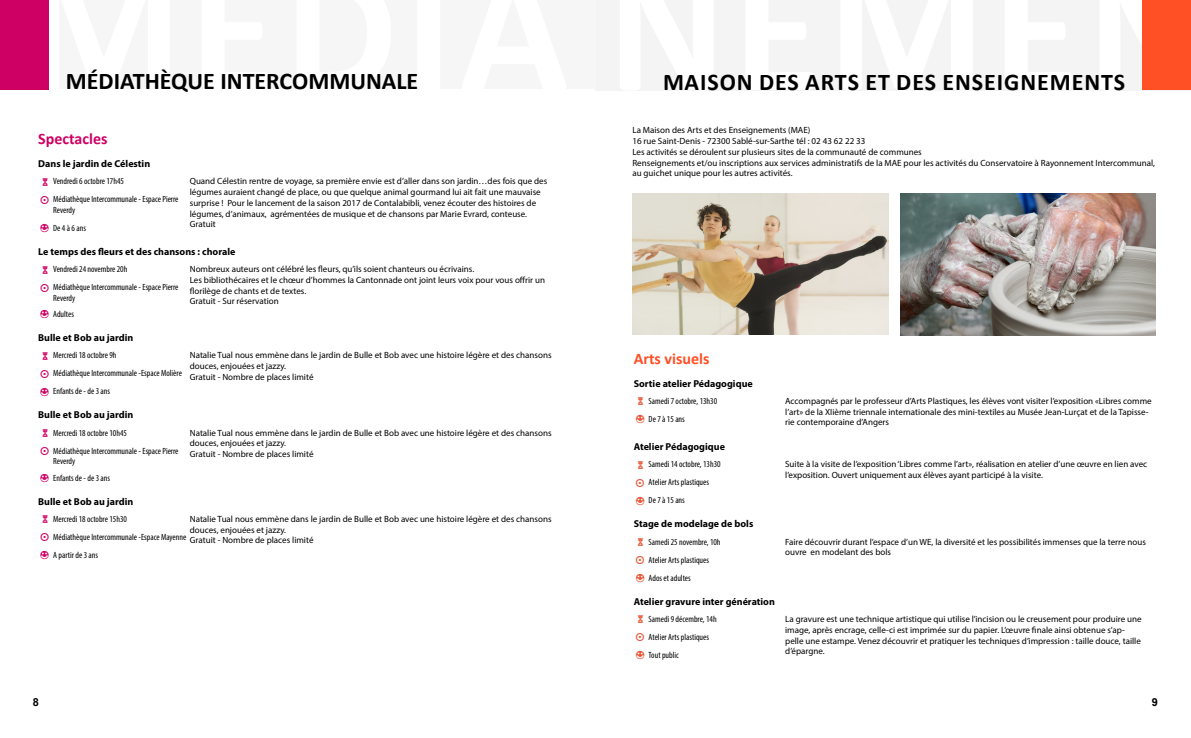
<style>
.page{position:relative;width:1191px;height:738px;background:#fff}
.page>*{position:absolute;margin:0;border:0;box-sizing:border-box;transform-origin:0 0}
.t1{font:700 24px "Calibri";letter-spacing:.025em;color:#000}
.t2{font:700 24px "Calibri";color:#000}
.t3{font:700 16px "Calibri";color:#ff4f25}
.t4{font:700 16px "Calibri";color:#cf0064}
.t5{font:11px "Distro II Bats";color:#cf0064}
.t6{font:700 11px "Arial";color:#000}
.t7{font:11px "Distro II Bats";color:#ea5130}
.t8{font:700 10px "Myriad Pro";color:#000}
.t9{font:9px/10.8px "Myriad Pro";color:#000}
.t10{font:condensed 9px/18px "Myriad Pro";color:#000}
.s1{font-family:"Guifxv 2 Transports";font-stretch:normal;font-size:11px;color:#cf0064}
.s2{font-family:"Distro II Bats";font-stretch:normal;font-size:11px;color:#cf0064}
.s3{font-family:"Guifxv 2 Transports";font-stretch:normal;font-size:11px;color:#ea5130}
.s4{font-family:"Distro II Bats";font-stretch:normal;font-size:11px;color:#ea5130}
</style>
<div class="page">
<div style="left:595px;top:0;width:596px;height:90px;background:#f4f4f4"></div>
<svg style="left:620px;top:0;width:522px;height:90px"></svg>
<div style="left:1142px;top:0;width:49px;height:90px;background:#ff4f25"></div>
<div style="left:18px;top:0;width:577px;height:89px;background:#f6f6f6"></div>
<div style="left:0;top:0;width:49px;height:89px;background:#cf0064"></div>
<img style="left:632px;top:193px;width:256px;height:141px">
<img style="left:900px;top:193px;width:255px;height:142px">
<h1 class="t2" style="left:66px;top:64px;width:354px">MÉDIATHÈQUE INTERCOMMUNALE</h1>
<h1 class="t1" style="left:663px;top:65px;width:463px">MAISON DES ARTS ET DES ENSEIGNEMENTS</h1>
<p class="t9" style="left:632px;top:124px;width:524px">La Maison des Arts et des Enseignements (MAE)<br>16 rue Saint-Denis - 72300 Sablé-sur-Sarthe tél : 02 43 62 22 33<br>Les activités se déroulent sur plusieurs sites de la communauté de communes<br>Renseignements et/ou inscriptions aux services administratifs de la MAE pour les activités du Conservatoire à Rayonnement Intercommunal, au guichet unique pour les autres activités.</p>
<h2 class="t4" style="left:38px;top:128px;width:71px">Spectacles</h2>
<p class="t8" style="left:38px;top:157px;width:113px">Dans le jardin de Célestin</p>
<p class="t10" style="left:42px;top:172px;width:83px"><span class="s1">C</span> Vendredi 6 octobre 17h45</p>
<p class="t9" style="left:190px;top:175px;width:359px">Quand Célestin rentre de voyage, sa première envie est d’aller dans son jardin…des fois que des légumes auraient changé de place, ou que quelque animal gourmand lui ait fait une mauvaise surprise ! Pour le lancement de la saison 2017 de Contalabibli, venez écouter des histoires de légumes, d’animaux, agrémentées de musique et de chansons par Marie Evrard, conteuse.<br>Gratuit</p>
<p class="t10" style="left:53px;top:193px;width:127px;line-height:10.8px;text-indent:-13px"><span class="s2">(</span> Médiathèque Intercommunale - Espace Pierre<br>Reverdy</p>
<p class="t10" style="left:40px;top:218px;width:47px"><span class="s2">A</span> De 4 à 6 ans</p>
<p class="t8" style="left:38px;top:245px;width:199px">Le temps des fleurs et des chansons : chorale</p>
<p class="t10" style="left:42px;top:260px;width:87px"><span class="s1">C</span> Vendredi 24 novembre 20h</p>
<p class="t9" style="left:190px;top:263px;width:357px">Nombreux auteurs ont célébré les fleurs, qu’ils soient chanteurs ou écrivains.<br>Les bibliothécaires et le chœur d’hommes la Cantonnade ont joint leurs voix pour vous offrir un florilège de chants et de textes.<br>Gratuit - Sur réservation</p>
<p class="t10" style="left:53px;top:281px;width:127px;line-height:10.8px;text-indent:-13px"><span class="s2">(</span> Médiathèque Intercommunale - Espace Pierre<br>Reverdy</p>
<p class="t10" style="left:40px;top:304px;width:36px"><span class="s2">A</span> Adultes</p>
<p class="t8" style="left:38px;top:331px;width:97px">Bulle et Bob au jardin</p>
<p class="t10" style="left:42px;top:346px;width:76px"><span class="s1">C</span> Mercredi 18 octobre 9h</p>
<p class="t9" style="left:190px;top:349px;width:363px">Natalie Tual nous emmène dans le jardin de Bulle et Bob avec une histoire légère et des chansons douces, enjouées et jazzy.</p>
<p class="t5" style="left:40px;top:367px;width:12px">(</p>
<p class="t9" style="left:190px;top:371px;width:125px">Gratuit - Nombre de places limité</p>
<h2 class="t3" style="left:633px;top:347px;width:77px">Arts visuels</h2>
<p class="t8" style="left:633px;top:376px;width:121px">Sortie atelier Pédagogique</p>
<p class="t10" style="left:637px;top:391px;width:81px"><span class="s3">C</span> Samedi 7 octobre, 13h30</p>
<p class="t9" style="left:785px;top:395px;width:368px">Accompagnés par le professeur d’Arts Plastiques, les élèves vont visiter l’exposition «Libres comme l’art» de la XIième triennale internationale des mini-textiles au Musée Jean-Lurçat et de la Tapisse-</p>
<p class="t7" style="left:635px;top:412px;width:12px">A</p>
<p class="t9" style="left:785px;top:416px;width:105px">rie contemporaine d’Angers</p>
<p class="t10" style="left:40px;top:364px;width:143px;text-indent:13px">Médiathèque Intercommunale -Espace Molière<br><span class="s2">A</span> Enfants de - de 3 ans</p>
<p class="t8" style="left:38px;top:408px;width:97px">Bulle et Bob au jardin</p>
<p class="t10" style="left:42px;top:423px;width:86px"><span class="s1">C</span> Mercredi 18 octobre 10h45</p>
<p class="t9" style="left:190px;top:426px;width:363px">Natalie Tual nous emmène dans le jardin de Bulle et Bob avec une histoire légère et des chansons douces, enjouées et jazzy.</p>
<p class="t5" style="left:40px;top:444px;width:12px">(</p>
<p class="t9" style="left:190px;top:448px;width:125px">Gratuit - Nombre de places limité</p>
<p class="t10" style="left:648px;top:409px;width:38px">De 7 à 15 ans</p>
<p class="t8" style="left:633px;top:439px;width:93px">Atelier Pédagogique</p>
<p class="t10" style="left:637px;top:454px;width:85px"><span class="s3">C</span> Samedi 14 octobre, 13h30</p>
<p class="t9" style="left:785px;top:458px;width:363px">Suite à la visite de l’exposition ‘Libres comme l’art», réalisation en atelier d’une œuvre en lien avec l’exposition. Ouvert uniquement aux élèves ayant participé à la visite.</p>
<p class="t10" style="left:635px;top:472px;width:75px"><span class="s4">(</span> Atelier Arts plastiques<br><span class="s4">A</span> De 7 à 15 ans</p>
<p class="t8" style="left:633px;top:517px;width:121px">Stage de modelage de bols</p>
<p class="t10" style="left:637px;top:532px;width:85px"><span class="s3">C</span> Samedi 25 novembre, 10h</p>
<p class="t9" style="left:785px;top:535px;width:362px">Faire découvrir durant l’espace d’un WE, la diversité et les possibilités immenses que la terre nous ouvre en modelant des bols</p>
<p class="t10" style="left:635px;top:550px;width:75px"><span class="s4">(</span> Atelier Arts plastiques<br><span class="s4">A</span> Ados et adultes</p>
<p class="t8" style="left:633px;top:594px;width:143px">Atelier gravure inter génération</p>
<p class="t10" style="left:637px;top:609px;width:81px"><span class="s3">C</span> Samedi 9 décembre, 14h</p>
<p class="t9" style="left:785px;top:613px;width:358px">La gravure est une technique artistique qui utilise l’incision ou le creusement pour produire une image, après encrage, celle-ci est imprimée sur du papier. L’œuvre finale ainsi obtenue s’ap&shy;pelle une estampe. Venez découvrir et pratiquer les techniques d’impression : taille douce, taille d’épargne.</p>
<p class="t10" style="left:53px;top:444px;width:127px;line-height:10.8px">Médiathèque Intercommunale - Espace Pierre<br>Reverdy</p>
<p class="t10" style="left:40px;top:468px;width:72px"><span class="s2">A</span> Enfants de - de 3 ans</p>
<p class="t8" style="left:38px;top:494px;width:97px">Bulle et Bob au jardin</p>
<p class="t10" style="left:42px;top:509px;width:86px"><span class="s1">C</span> Mercredi 18 octobre 15h30</p>
<p class="t9" style="left:190px;top:513px;width:363px">Natalie Tual nous emmène dans le jardin de Bulle et Bob avec une histoire légère et des chansons douces, enjouées et jazzy.</p>
<p class="t5" style="left:40px;top:530px;width:12px">(</p>
<p class="t9" style="left:190px;top:534px;width:125px">Gratuit - Nombre de places limité</p>
<p class="t10" style="left:40px;top:527px;width:148px;text-indent:13px">Médiathèque Intercommunale -Espace Mayenne<br><span class="s2">A</span> A partir de 3 ans</p>
<p class="t10" style="left:635px;top:627px;width:75px"><span class="s4">(</span> Atelier Arts plastiques<br><span class="s4">A</span> Tout public</p>
<p class="t6" style="left:33px;top:693px;width:8px">8</p>
<p class="t6" style="left:1151px;top:693px;width:8px">9</p>
</div>
